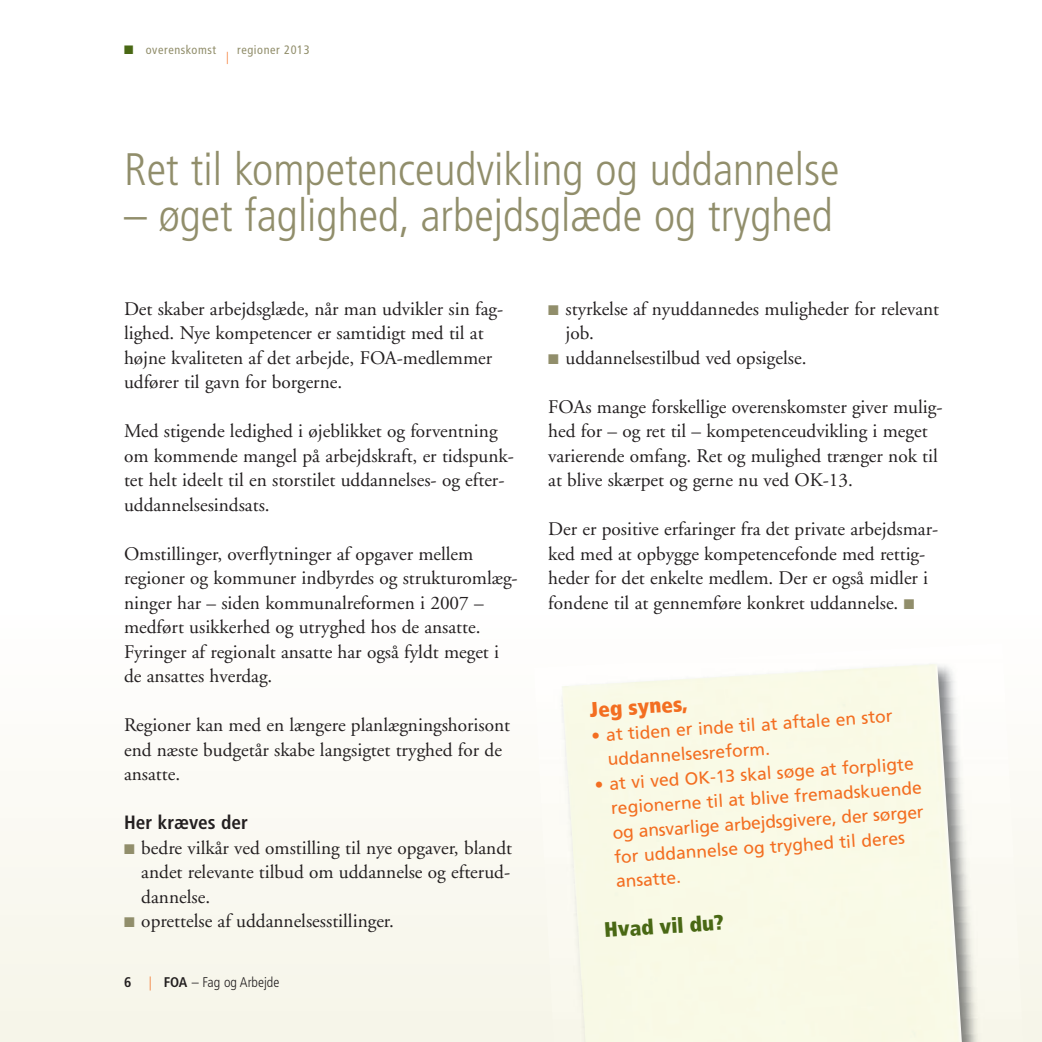
<style>
.page{position:relative;width:1042px;height:1042px;background:#fff}
.page>*{position:absolute;margin:0;border:0;box-sizing:border-box;transform-origin:0 0}
.t1{font:300 condensed 45.5px "Frutiger";color:#918e6b}
.t2{font:900 condensed 21px "Frutiger";color:#496814}
.t3{font:900 condensed 21px "Frutiger";color:#f36e21}
.t4{font:19.25px/24.5px "Adobe Garamond";color:#231f20}
.t5{font:700 condensed 19.25px "Frutiger";color:#231f20}
.t6{font:17.5px/24.3px "Frutiger";color:#f36e21}
.t7{font:300 condensed 14px "Frutiger";color:#231f20}
.t8{font:700 condensed 14px "Frutiger";color:#231f20}
.t9{font:condensed 12.25px "Frutiger";letter-spacing:.05em;color:#918e6b}
.t10{font:300 condensed 12.25px "Frutiger";color:#f36e21}
.s1{color:#496814}
.s2{color:#918e6b}
.s3{color:#f36e21}
.s4{font-weight:700}
</style>
<div class="page">
<div style="left:0;top:607px;width:1042px;height:435px;background:#fbfaf5"></div>
<img style="left:534px;top:858px;width:490px;height:184px">
<img style="left:562px;top:665px;width:403px;height:377px">
<p class="t9" style="left:124px;top:45px;width:94px"><span class="s1">■</span> overenskomst</p>
<p class="t10" style="left:226px;top:51px;width:4px">|</p>
<p class="t9" style="left:237px;top:45px;width:74px">regioner 2013</p>
<h1 class="t1" style="left:124px;top:151px;width:717px">Ret til kompetenceudvikling og uddannelse</h1>
<h1 class="t1" style="left:124px;top:197px;width:710px">– øget faglighed, arbejdsglæde og tryghed</h1>
<p class="t4" style="left:124px;top:298px;width:381px">Det skaber arbejdsglæde, når man udvikler sin fag&shy;lighed. Nye kompetencer er samtidigt med til at højne kvaliteten af det arbejde, FOA-medlemmer udfører til gavn for borgerne.</p>
<p class="t4" style="left:124px;top:421px;width:391px">Med stigende ledighed i øjeblikket og forventning om kommende mangel på arbejdskraft, er tidspunk&shy;tet helt ideelt til en storstilet uddannelses- og efter&shy;uddannelsesindsats.</p>
<p class="t4" style="left:124px;top:543px;width:395px">Omstillinger, overflytninger af opgaver mellem regioner og kommuner indbyrdes og strukturomlæg&shy;ninger har – siden kommunalreformen i 2007 – medført usikkerhed og utryghed hos de ansatte.<br>Fyringer af regionalt ansatte har også fyldt meget i de ansattes hverdag.</p>
<p class="t4" style="left:124px;top:715px;width:387px">Regioner kan med en længere planlægningshorisont end næste budgetår skabe langsigtet tryghed for de ansatte.</p>
<p class="t5" style="left:124px;top:815px;width:125px">Her kræves der</p>
<p class="t4" style="left:141px;top:837px;width:372px;text-align:justify;text-indent:-17px"><span class="s2">■</span> bedre vilkår ved omstilling til nye opgaver, blandt andet relevante tilbud om uddannelse og efterud&shy;dannelse.</p>
<p class="t4" style="left:124px;top:911px;width:271px"><span class="s2">■</span> oprettelse af uddannelsesstillinger.</p>
<p class="t8" style="left:124px;top:977px;width:9px">6</p>
<p class="t7" style="left:149px;top:977px;width:132px"><span class="s3">|</span> <span class="s4">FOA</span> – Fag og Arbejde</p>
<p class="t4" style="left:565px;top:298px;width:375px;text-indent:-17px"><span class="s2">■</span> styrkelse af nyuddannedes muligheder for relevant job.</p>
<p class="t4" style="left:548px;top:347px;width:260px"><span class="s2">■</span> uddannelsestilbud ved opsigelse.</p>
<p class="t4" style="left:548px;top:396px;width:396px">FOAs mange forskellige overenskomster giver mulig&shy;hed for – og ret til – kompetenceudvikling i meget varierende omfang. Ret og mulighed trænger nok til at blive skærpet og gerne nu ved OK-13.</p>
<p class="t4" style="left:548px;top:519px;width:391px">Der er positive erfaringer fra det private arbejdsmar&shy;ked med at opbygge kompetencefonde med rettig&shy;heder for det enkelte medlem. Der er også midler i fondene til at gennemføre konkret uddannelse. <span class="s2">■</span></p>
<p class="t3" style="left:589px;top:702px;width:99px;rotate:-4deg">Jeg synes,</p>
<p class="t6" style="left:605px;top:724px;width:288px;text-indent:-15px;rotate:-4deg">• at tiden er inde til at aftale en stor uddannelsesreform.</p>
<p class="t6" style="left:608px;top:773px;width:313px;text-indent:-15px;rotate:-4deg">• at vi ved OK-13 skal søge at forpligte regionerne til at blive fremadskuende og ansvarlige arbejdsgivere, der sørger for uddannelse og tryghed til deres ansatte.</p>
<p class="t2" style="left:604px;top:922px;width:121px;rotate:-4deg">Hvad vil du?</p>
</div>
